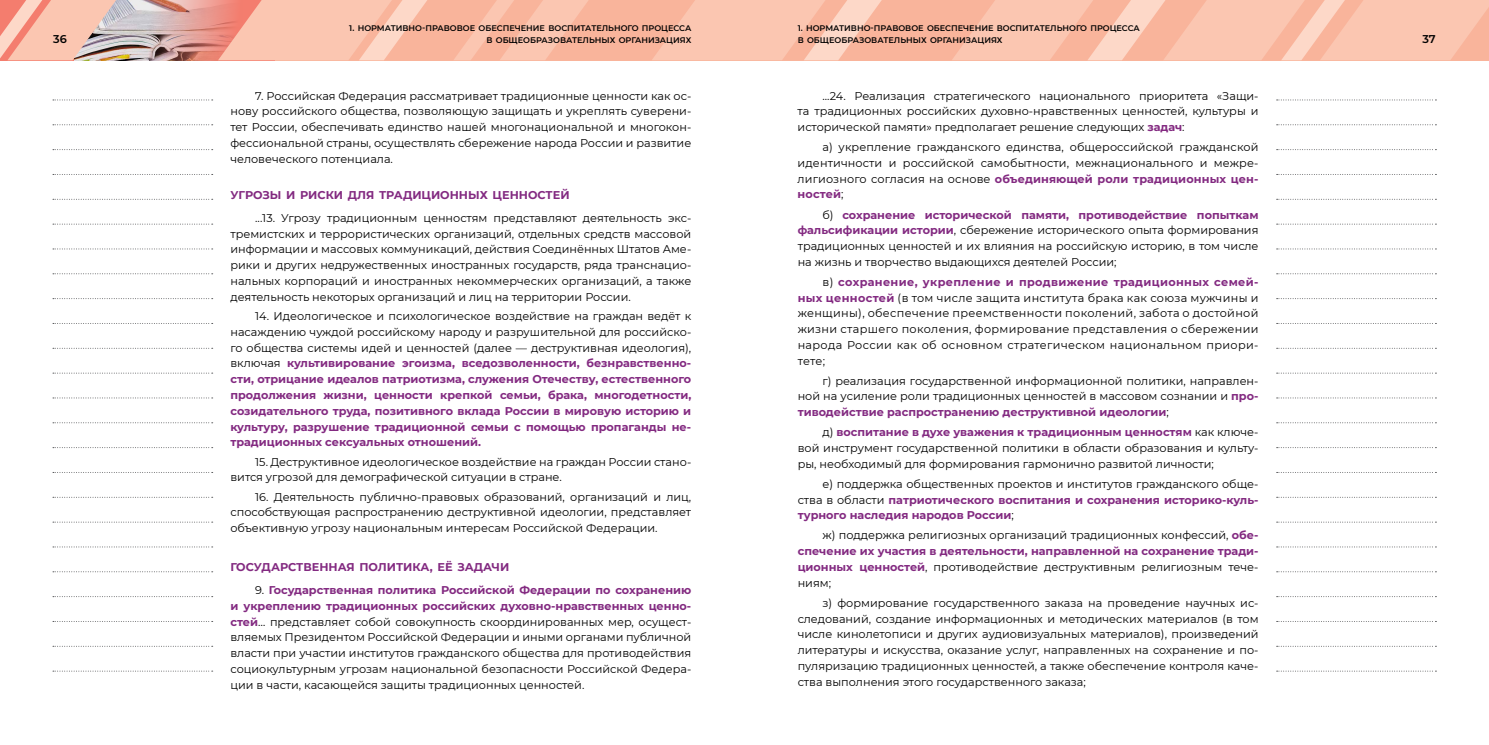
<style>
.page{position:relative;width:1489px;height:745px;background:#fff}
.page>*{position:absolute;margin:0;border:0;box-sizing:border-box;transform-origin:0 0}
.t1{font:11.25px/15.8px "Montserrat";color:#000;text-align:justify}
.t2{font:700 11.25px/15.8px "Montserrat";color:#832a81;text-align:justify}
.t3{font:600 11.25px "Montserrat";color:#000}
.t4{font:600 8.12px/11.4px "Montserrat";color:#000;text-align:right}
.s1{font-weight:400;color:#000}
.s2{font-weight:700;color:#832a81}
</style>
<div class="page">
<div style="left:0;top:0;width:1488px;height:60px;background:#f9b49b"></div>
<img style="left:129px;top:0;width:89px;height:60px">
<svg style="left:652px;top:0;width:230px;height:60px"></svg>
<svg style="left:952px;top:0;width:536px;height:60px"></svg>
<svg style="left:218px;top:0;width:209px;height:60px"></svg>
<svg style="left:454px;top:0;width:134px;height:60px"></svg>
<img style="left:0;top:0;width:129px;height:60px">
<svg style="left:53px;top:99px;width:160px;height:1px"></svg>
<svg style="left:53px;top:124px;width:160px;height:1px"></svg>
<svg style="left:53px;top:149px;width:160px;height:1px"></svg>
<svg style="left:53px;top:174px;width:160px;height:1px"></svg>
<svg style="left:53px;top:199px;width:160px;height:1px"></svg>
<svg style="left:53px;top:223px;width:160px;height:1px"></svg>
<svg style="left:53px;top:248px;width:160px;height:1px"></svg>
<svg style="left:53px;top:273px;width:160px;height:1px"></svg>
<svg style="left:53px;top:298px;width:160px;height:1px"></svg>
<svg style="left:53px;top:323px;width:160px;height:1px"></svg>
<svg style="left:53px;top:348px;width:160px;height:1px"></svg>
<svg style="left:53px;top:372px;width:160px;height:1px"></svg>
<svg style="left:53px;top:397px;width:160px;height:1px"></svg>
<svg style="left:53px;top:422px;width:160px;height:1px"></svg>
<svg style="left:53px;top:447px;width:160px;height:1px"></svg>
<svg style="left:53px;top:472px;width:160px;height:1px"></svg>
<svg style="left:53px;top:496px;width:160px;height:1px"></svg>
<svg style="left:53px;top:521px;width:160px;height:1px"></svg>
<svg style="left:53px;top:546px;width:160px;height:1px"></svg>
<svg style="left:53px;top:571px;width:160px;height:1px"></svg>
<svg style="left:53px;top:596px;width:160px;height:1px"></svg>
<svg style="left:53px;top:645px;width:160px;height:1px"></svg>
<svg style="left:53px;top:670px;width:160px;height:1px"></svg>
<svg style="left:1276px;top:99px;width:160px;height:1px"></svg>
<svg style="left:1276px;top:124px;width:160px;height:1px"></svg>
<svg style="left:1276px;top:149px;width:160px;height:1px"></svg>
<svg style="left:1276px;top:174px;width:160px;height:1px"></svg>
<svg style="left:1276px;top:199px;width:160px;height:1px"></svg>
<svg style="left:1276px;top:223px;width:160px;height:1px"></svg>
<svg style="left:1276px;top:248px;width:160px;height:1px"></svg>
<svg style="left:1276px;top:273px;width:160px;height:1px"></svg>
<svg style="left:1276px;top:298px;width:160px;height:1px"></svg>
<svg style="left:1276px;top:323px;width:160px;height:1px"></svg>
<svg style="left:1276px;top:348px;width:160px;height:1px"></svg>
<svg style="left:1276px;top:372px;width:160px;height:1px"></svg>
<svg style="left:1276px;top:397px;width:160px;height:1px"></svg>
<svg style="left:1276px;top:422px;width:160px;height:1px"></svg>
<svg style="left:1276px;top:447px;width:160px;height:1px"></svg>
<svg style="left:1276px;top:472px;width:160px;height:1px"></svg>
<svg style="left:1276px;top:496px;width:160px;height:1px"></svg>
<svg style="left:1276px;top:521px;width:160px;height:1px"></svg>
<svg style="left:1276px;top:546px;width:160px;height:1px"></svg>
<svg style="left:1276px;top:571px;width:160px;height:1px"></svg>
<svg style="left:1276px;top:596px;width:160px;height:1px"></svg>
<svg style="left:1276px;top:645px;width:160px;height:1px"></svg>
<svg style="left:1276px;top:670px;width:160px;height:1px"></svg>
<p class="t3" style="left:53px;top:31px;width:15px">36</p>
<p class="t4" style="left:349px;top:22px;width:343px">1. НОРМАТИВНО-ПРАВОВОЕ ОБЕСПЕЧЕНИЕ ВОСПИТАТЕЛЬНОГО ПРОЦЕССА<br>В ОБЩЕОБРАЗОВАТЕЛЬНЫХ ОРГАНИЗАЦИЯХ</p>
<p class="t4" style="left:797px;top:22px;width:343px;text-align:left">1. НОРМАТИВНО-ПРАВОВОЕ ОБЕСПЕЧЕНИЕ ВОСПИТАТЕЛЬНОГО ПРОЦЕССА<br>В ОБЩЕОБРАЗОВАТЕЛЬНЫХ ОРГАНИЗАЦИЯХ</p>
<p class="t3" style="left:1422px;top:31px;width:15px">37</p>
<p class="t1" style="left:230px;top:87px;width:462px;text-indent:25px">7. Российская Федерация рассматривает традиционные ценности как ос&shy;нову российского общества, позволяющую защищать и укреплять суверени&shy;тет России, обеспечивать единство нашей многонациональной и многокон&shy;фессиональной страны, осуществлять сбережение народа России и развитие человеческого потенциала.</p>
<p class="t2" style="left:230px;top:186px;width:341px">УГРОЗЫ И РИСКИ ДЛЯ ТРАДИЦИОННЫХ ЦЕННОСТЕЙ</p>
<p class="t1" style="left:230px;top:209px;width:462px;text-indent:25px">...13. Угрозу традиционным ценностям представляют деятельность экс&shy;тремистских и террористических организаций, отдельных средств массовой информации и массовых коммуникаций, действия Соединённых Штатов Аме&shy;рики и других недружественных иностранных государств, ряда транснацио&shy;нальных корпораций и иностранных некоммерческих организаций, а также деятельность некоторых организаций и лиц на территории России.</p>
<p class="t2" style="left:230px;top:307px;width:462px;text-indent:25px"><span class="s1">14. Идеологическое и психологическое воздействие на граждан ведёт к насаждению чуждой российскому народу и разрушительной для российско&shy;го общества системы идей и ценностей (далее — деструктивная идеология), включая</span> культивирование эгоизма, вседозволенности, безнравственно&shy;сти, отрицание идеалов патриотизма, служения Отечеству, естественного продолжения жизни, ценности крепкой семьи, брака, многодетности, созидательного труда, позитивного вклада России в мировую историю и культуру, разрушение традиционной семьи с помощью пропаганды не&shy;традиционных сексуальных отношений.</p>
<p class="t1" style="left:230px;top:453px;width:462px;text-indent:25px">15. Деструктивное идеологическое воздействие на граждан России стано&shy;вится угрозой для демографической ситуации в стране.</p>
<p class="t1" style="left:230px;top:488px;width:462px;text-indent:25px">16. Деятельность публично-правовых образований, организаций и лиц, способствующая распространению деструктивной идеологии, представляет объективную угрозу национальным интересам Российской Федерации.</p>
<p class="t2" style="left:230px;top:558px;width:280px">ГОСУДАРСТВЕННАЯ ПОЛИТИКА, ЕЁ ЗАДАЧИ</p>
<p class="t1" style="left:230px;top:581px;width:462px;text-indent:25px">9. <span class="s2">Государственная политика Российской Федерации по сохранению и укреплению традиционных российских духовно-нравственных ценно&shy;стей</span>… представляет собой совокупность скоординированных мер, осущест&shy;вляемых Президентом Российской Федерации и иными органами публичной власти при участии институтов гражданского общества для противодействия социокультурным угрозам национальной безопасности Российской Федера&shy;ции в части, касающейся защиты традиционных ценностей.</p>
<p class="t1" style="left:797px;top:87px;width:462px;text-indent:25px">...24. Реализация стратегического национального приоритета «Защи&shy;та традиционных российских духовно-нравственных ценностей, культуры и исторической памяти» предполагает решение следующих <span class="s2">задач</span>:</p>
<p class="t1" style="left:797px;top:139px;width:462px;text-indent:25px">а) укрепление гражданского единства, общероссийской гражданской идентичности и российской самобытности, межнационального и межре&shy;лигиозного согласия на основе <span class="s2">объединяющей роли традиционных цен&shy;ностей</span>;</p>
<p class="t1" style="left:797px;top:206px;width:462px;text-indent:25px">б) <span class="s2">сохранение исторической памяти, противодействие попыткам фальсификации истории</span>, сбережение исторического опыта формирования традиционных ценностей и их влияния на российскую историю, в том числе на жизнь и творчество выдающихся деятелей России;</p>
<p class="t1" style="left:797px;top:273px;width:462px;text-indent:25px">в) <span class="s2">сохранение, укрепление и продвижение традиционных семей&shy;ных ценностей</span> (в том числе защита института брака как союза мужчины и женщины), обеспечение преемственности поколений, забота о достойной жизни старшего поколения, формирование представления о сбережении народа России как об основном стратегическом национальном приори&shy;тете;</p>
<p class="t1" style="left:797px;top:372px;width:462px;text-indent:25px">г) реализация государственной информационной политики, направлен&shy;ной на усиление роли традиционных ценностей в массовом сознании и <span class="s2">про&shy;тиводействие распространению деструктивной идеологии</span>;</p>
<p class="t1" style="left:797px;top:423px;width:462px;text-indent:25px">д) <span class="s2">воспитание в духе уважения к традиционным ценностям</span> как ключе&shy;вой инструмент государственной политики в области образования и культу&shy;ры, необходимый для формирования гармонично развитой личности;</p>
<p class="t2" style="left:797px;top:475px;width:462px;text-indent:25px"><span class="s1">е) поддержка общественных проектов и институтов гражданского обще&shy;ства в области</span> патриотического воспитания и сохранения историко-куль&shy;турного наследия народов России<span class="s1">;</span></p>
<p class="t1" style="left:797px;top:526px;width:462px;text-indent:25px">ж) поддержка религиозных организаций традиционных конфессий, <span class="s2">обе&shy;спечение их участия в деятельности, направленной на сохранение тради&shy;ционных ценностей</span>, противодействие деструктивным религиозным тече&shy;ниям;</p>
<p class="t1" style="left:797px;top:594px;width:462px;text-indent:25px">з) формирование государственного заказа на проведение научных ис&shy;следований, создание информационных и методических материалов (в том числе кинолетописи и других аудиовизуальных материалов), произведений литературы и искусства, оказание услуг, направленных на сохранение и по&shy;пуляризацию традиционных ценностей, а также обеспечение контроля каче&shy;ства выполнения этого государственного заказа;</p>
</div>
